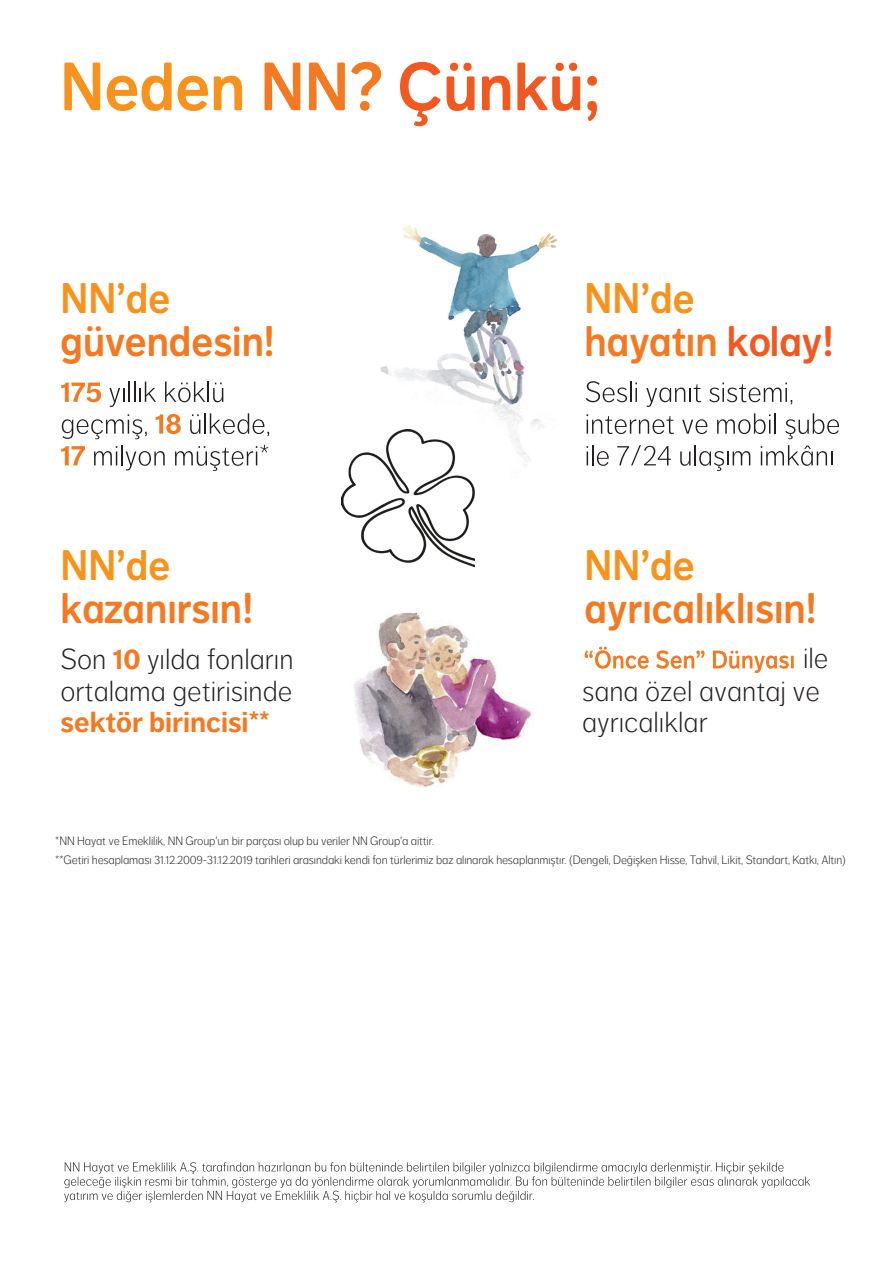
<style>
.page{position:relative;width:893px;height:1263px;background:#fff}
.page>*{position:absolute;margin:0;border:0;box-sizing:border-box;transform-origin:0 0}
.t1{font:67.5px "NN Dagny Display";color:#f15921}
.t2{font:42.3px/43.2px "NN Dagny Display";color:#f47921}
.t3{font:42.3px "NN Dagny Display";color:#f7931d}
.t4{font:300 28.65px/31.8px "NN Dagny Text";color:#231f20}
.t5{font:700 28.65px "NN Dagny Text";color:#f47921}
.t6{font:300 12px/19.4px "NN Dagny Text";letter-spacing:-.01em;color:#231f20}
.s1{color:#f7931d}
.s2{color:#f47921}
.s3{font-weight:700;color:#f47921}
.s4{color:#f15921}
</style>
<div class="page">
<svg style="left:64px;top:1162px;width:746px;height:40px"></svg>
<img style="left:380px;top:225px;width:244px;height:264px">
<img style="left:354px;top:612px;width:178px;height:175px">
<svg style="left:61px;top:383px;width:40px;height:19px"></svg>
<svg style="left:109px;top:382px;width:47px;height:25px"></svg>
<svg style="left:165px;top:382px;width:58px;height:20px"></svg>
<svg style="left:62px;top:414px;width:85px;height:25px"></svg>
<svg style="left:156px;top:414px;width:25px;height:20px"></svg>
<svg style="left:190px;top:414px;width:10px;height:20px"></svg>
<hr style="left:204px;top:413px;width:2px;height:21px;background:#231f20">
<svg style="left:210px;top:413px;width:59px;height:23px"></svg>
<svg style="left:61px;top:446px;width:24px;height:19px"></svg>
<svg style="left:94px;top:446px;width:23px;height:19px"></svg>
<hr style="left:121px;top:445px;width:2px;height:20px;background:#231f20">
<svg style="left:126px;top:451px;width:39px;height:19px"></svg>
<svg style="left:175px;top:445px;width:93px;height:26px"></svg>
<svg style="left:586px;top:381px;width:51px;height:21px"></svg>
<svg style="left:646px;top:384px;width:55px;height:23px"></svg>
<svg style="left:709px;top:383px;width:83px;height:22px"></svg>
<svg style="left:587px;top:414px;width:87px;height:20px"></svg>
<svg style="left:682px;top:419px;width:25px;height:15px"></svg>
<svg style="left:717px;top:413px;width:53px;height:21px"></svg>
<hr style="left:774px;top:413px;width:2px;height:21px;background:#231f20">
<svg style="left:785px;top:413px;width:54px;height:26px"></svg>
<svg style="left:587px;top:445px;width:22px;height:21px"></svg>
<svg style="left:617px;top:445px;width:54px;height:20px"></svg>
<svg style="left:680px;top:451px;width:10px;height:15px"></svg>
<hr style="left:694px;top:445px;width:2px;height:20px;background:#231f20">
<svg style="left:699px;top:451px;width:51px;height:20px"></svg>
<svg style="left:761px;top:445px;width:71px;height:21px"></svg>
<svg style="left:585px;top:647px;width:209px;height:26px"></svg>
<img style="left:341px;top:429px;width:133px;height:138px">
<h1 class="t1" style="left:60px;top:47px;width:542px"><span class="s1">Neden</span> <span class="s2">NN?</span> Çünkü;</h1>
<h2 class="t3" style="left:60px;top:273px;width:111px">NN’de</h2>
<h2 class="t2" style="left:60px;top:320px;width:216px">güvendesin!</h2>
<h2 class="t3" style="left:60px;top:540px;width:111px">NN’de</h2>
<h2 class="t2" style="left:60px;top:587px;width:195px">kazanırsın!</h2>
<h3 class="t4" style="left:60px;top:643px;width:235px">Son <span class="s3">10</span> yılda fonların ortalama getirisinde</h3>
<h3 class="t5" style="left:60px;top:705px;width:211px">sektör birincisi**</h3>
<h2 class="t2" style="left:585px;top:277px;width:251px"><span class="s1">NN’de </span>hayatın <span class="s4">kolay!</span></h2>
<h2 class="t3" style="left:585px;top:540px;width:111px">NN’de</h2>
<h2 class="t2" style="left:585px;top:587px;width:234px">ayrıcalıklısın!</h2>
<h3 class="t4" style="left:803px;top:643px;width:27px">ile</h3>
<h3 class="t4" style="left:582px;top:675px;width:239px">sana özel avantaj ve ayrıcalıklar</h3>
<p class="t6" style="left:55px;top:831px;width:792px">*NN Hayat ve Emeklilik, NN Group'un bir parçası olup bu veriler NN Group'a aittir.<br>**Getiri hesaplaması 31.12.2009-31.12.2019 tarihleri arasındaki kendi fon türlerimiz baz alınarak hesaplanmıştır. (Dengeli, Değişken Hisse, Tahvil, Likit, Standart, Katkı, Altın)</p>
</div>
